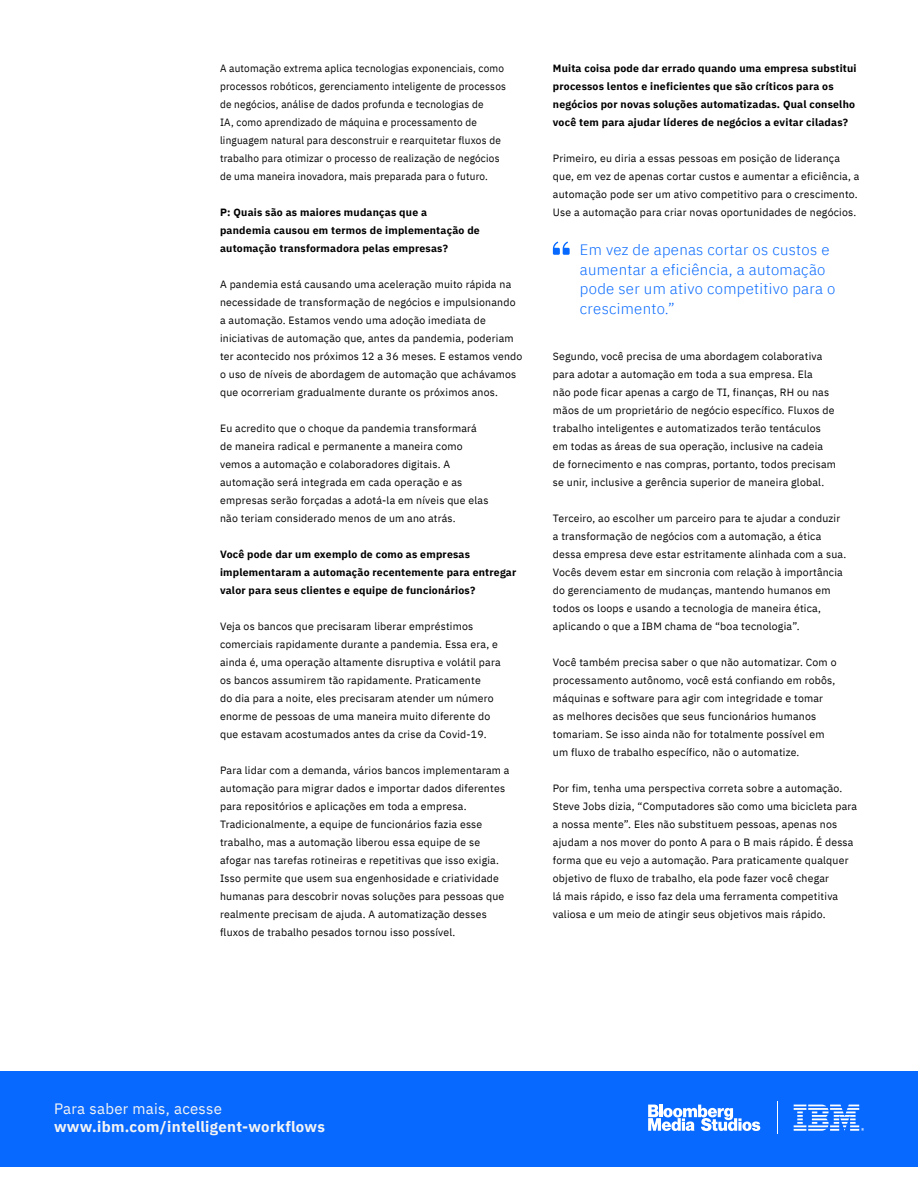
<style>
.page{position:relative;width:918px;height:1188px;background:#fff}
.page>*{position:absolute;margin:0;border:0;box-sizing:border-box;transform-origin:0 0}
.pull{font:300 15px/19.5px "IBM Plex Sans";letter-spacing:.02em;color:#0769ff}
.Body{font:700 15px "IBM Plex Sans";letter-spacing:.02em;color:#f4f4f4}
.Body-2{font:15px "IBM Plex Sans";letter-spacing:.02em;color:#f4f4f4}
.Body-3{font:10.5px/18px "IBM Plex Sans";letter-spacing:.02em;color:#000}
.Body-4{font:700 10.5px/18px "IBM Plex Sans";letter-spacing:.02em;color:#000}
.Body-5{font:10.5px/18px "IBM Plex Sans";letter-spacing:.02em;color:#000;scale:.95 1}
</style>
<div class="page">
<div style="left:0;top:1071px;width:918px;height:96px;background:#0769ff"></div>
<svg style="left:553px;top:242px;width:17px;height:13px"></svg>
<svg style="left:794px;top:1105px;width:70px;height:26px"></svg>
<hr style="left:777px;top:1101px;width:1px;height:33px;background:#fff">
<svg style="left:648px;top:1105px;width:112px;height:26px"></svg>
<p class="Body-5" style="left:220px;top:58px;width:303px">A automação extrema aplica tecnologias exponenciais, como processos robóticos, gerenciamento inteligente de processos de negócios, análise de dados profunda e tecnologias de<br>IA, como aprendizado de máquina e processamento de linguagem natural para desconstruir e rearquitetar fluxos de trabalho para otimizar o processo de realização de negócios de uma maneira inovadora, mais preparada para o futuro.</p>
<p class="Body-4" style="left:220px;top:202px;width:261px">P: Quais são as maiores mudanças que a pandemia causou em termos de implementação de automação transformadora pelas empresas?</p>
<p class="Body-3" style="left:220px;top:274px;width:304px">A pandemia está causando uma aceleração muito rápida na necessidade de transformação de negócios e impulsionando a automação. Estamos vendo uma adoção imediata de iniciativas de automação que, antes da pandemia, poderiam ter acontecido nos próximos 12 a 36 meses. E estamos vendo o uso de níveis de abordagem de automação que achávamos que ocorreriam gradualmente durante os próximos anos.</p>
<p class="Body-3" style="left:220px;top:418px;width:270px">Eu acredito que o choque da pandemia transformará de maneira radical e permanente a maneira como vemos a automação e colaboradores digitais. A automação será integrada em cada operação e as empresas serão forçadas a adotá-la em níveis que elas não teriam considerado menos de um ano atrás.</p>
<p class="Body-4" style="left:220px;top:544px;width:298px">Você pode dar um exemplo de como as empresas implementaram a automação recentemente para entregar valor para seus clientes e equipe de funcionários?</p>
<p class="Body-3" style="left:220px;top:616px;width:282px">Veja os bancos que precisaram liberar empréstimos comerciais rapidamente durante a pandemia. Essa era, e ainda é, uma operação altamente disruptiva e volátil para os bancos assumirem tão rapidamente. Praticamente<br>do dia para a noite, eles precisaram atender um número enorme de pessoas de uma maneira muito diferente do que estavam acostumados antes da crise da Covid-19.</p>
<p class="Body-3" style="left:220px;top:760px;width:291px">Para lidar com a demanda, vários bancos implementaram a automação para migrar dados e importar dados diferentes para repositórios e aplicações em toda a empresa.<br>Tradicionalmente, a equipe de funcionários fazia esse trabalho, mas a automação liberou essa equipe de se afogar nas tarefas rotineiras e repetitivas que isso exigia.<br>Isso permite que usem sua engenhosidade e criatividade humanas para descobrir novas soluções para pessoas que realmente precisam de ajuda. A automatização desses fluxos de trabalho pesados tornou isso possível.</p>
<p class="Body-4" style="left:553px;top:58px;width:305px">Muita coisa pode dar errado quando uma empresa substitui processos lentos e ineficientes que são críticos para os negócios por novas soluções automatizadas. Qual conselho você tem para ajudar líderes de negócios a evitar ciladas?</p>
<p class="Body-3" style="left:553px;top:148px;width:308px">Primeiro, eu diria a essas pessoas em posição de liderança que, em vez de apenas cortar custos e aumentar a eficiência, a automação pode ser um ativo competitivo para o crescimento.<br>Use a automação para criar novas oportunidades de negócios.</p>
<p class="pull" style="left:580px;top:239px;width:257px">Em vez de apenas cortar os custos e aumentar a eficiência, a automação pode ser um ativo competitivo para o crescimento.”</p>
<p class="Body-3" style="left:553px;top:346px;width:285px">Segundo, você precisa de uma abordagem colaborativa para adotar a automação em toda a sua empresa. Ela<br>não pode ficar apenas a cargo de TI, finanças, RH ou nas mãos de um proprietário de negócio específico. Fluxos de trabalho inteligentes e automatizados terão tentáculos em todas as áreas de sua operação, inclusive na cadeia de fornecimento e nas compras, portanto, todos precisam se unir, inclusive a gerência superior de maneira global.</p>
<p class="Body-3" style="left:553px;top:508px;width:295px">Terceiro, ao escolher um parceiro para te ajudar a conduzir a transformação de negócios com a automação, a ética dessa empresa deve estar estritamente alinhada com a sua.<br>Vocês devem estar em sincronia com relação à importância do gerenciamento de mudanças, mantendo humanos em todos os loops e usando a tecnologia de maneira ética, aplicando o que a IBM chama de “boa tecnologia”.</p>
<p class="Body-3" style="left:553px;top:652px;width:285px">Você também precisa saber o que não automatizar. Com o processamento autônomo, você está confiando em robôs, máquinas e software para agir com integridade e tomar as melhores decisões que seus funcionários humanos tomariam. Se isso ainda não for totalmente possível em um fluxo de trabalho específico, não o automatize.</p>
<p class="Body-3" style="left:553px;top:778px;width:306px">Por fim, tenha uma perspectiva correta sobre a automação.<br>Steve Jobs dizia, “Computadores são como uma bicicleta para a nossa mente”. Eles não substituem pessoas, apenas nos ajudam a nos mover do ponto A para o B mais rápido. É dessa forma que eu vejo a automação. Para praticamente qualquer objetivo de fluxo de trabalho, ela pode fazer você chegar<br>lá mais rápido, e isso faz dela uma ferramenta competitiva valiosa e um meio de atingir seus objetivos mais rápido.</p>
<p class="Body-2" style="left:54px;top:1098px;width:170px">Para saber mais, acesse</p>
<p class="Body" style="left:54px;top:1115px;width:272px">www.ibm.com/intelligent-workflows</p>
</div>
